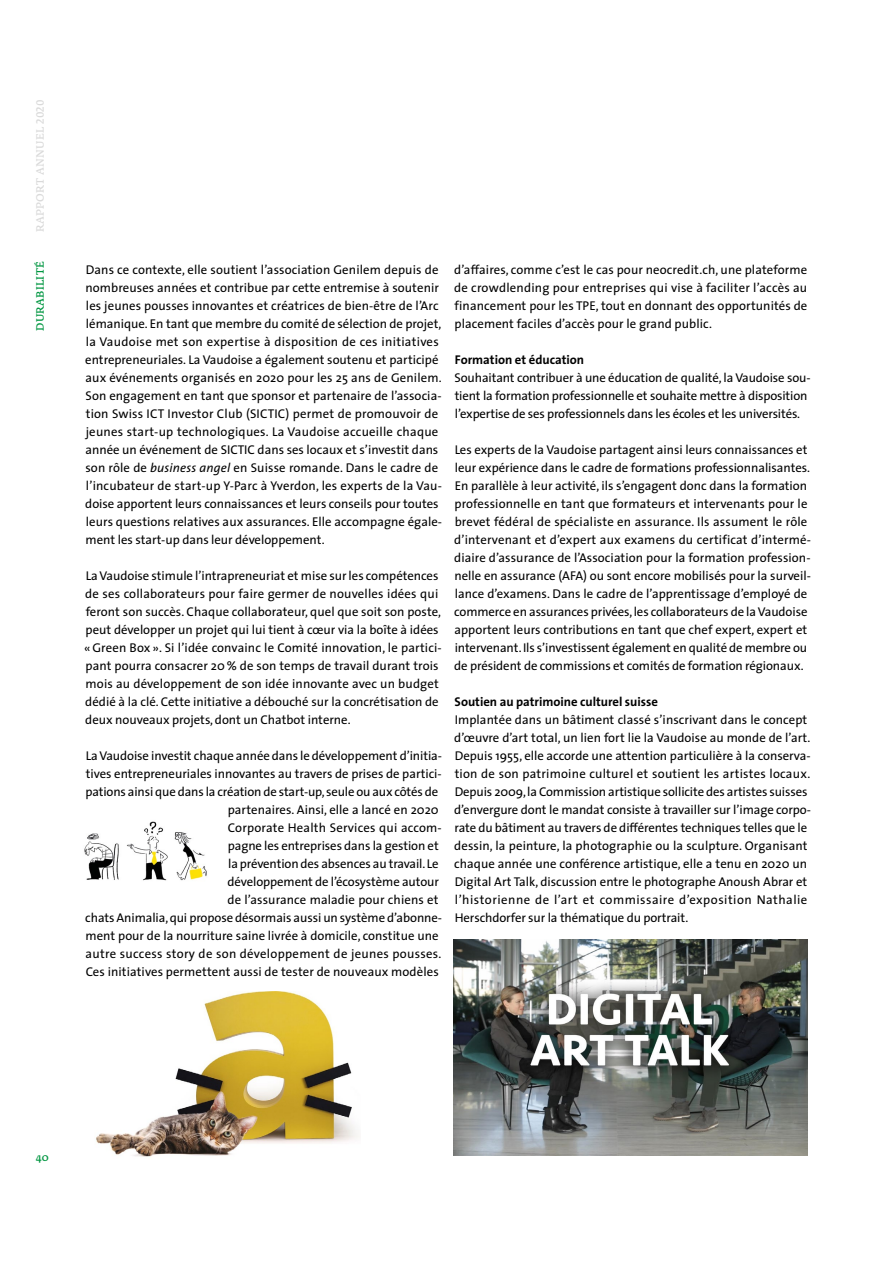
<style>
.page{position:relative;width:893px;height:1263px;background:#fff}
.page>*{position:absolute;margin:0;border:0;box-sizing:border-box;transform-origin:0 0}
.t1{font:12.75px/18px "The Sans";color:#000}
.t2{font:700 12.75px "The Sans";color:#000}
.t3{font:12.75px "The Sans";letter-spacing:.025em;color:#000}
.t4{font:10.5px "Fedra Serif A Pro";letter-spacing:.02em;color:#dadada}
.t5{font:10.5px "Fedra Serif A Pro";letter-spacing:.02em;color:#009641}
.s1{font-style:italic}
</style>
<div class="page">
<img style="left:84px;top:833px;width:35px;height:47px">
<img style="left:127px;top:821px;width:80px;height:60px">
<img style="left:454px;top:940px;width:354px;height:216px">
<img style="left:96px;top:991px;width:264px;height:166px">
<p class="t4" style="left:34px;top:232px;width:134px;rotate:-90deg">RAPPORT ANNUEL 2020</p>
<p class="t5" style="left:34px;top:331px;width:71px;rotate:-90deg">DURABILITÉ</p>
<p class="t1" style="left:85px;top:260px;width:358px">Dans ce contexte, elle soutient l’association Genilem depuis de nombreuses années et contribue par cette entremise à soutenir les jeunes pousses innovantes et créatrices de bien-être de l’Arc lémanique. En tant que membre du comité de sélection de projet, la Vaudoise met son expertise à disposition de ces initiatives entrepreneuriales. La Vaudoise a également soutenu et participé aux événements organisés en 2020 pour les 25 ans de Genilem.<br>Son engagement en tant que sponsor et partenaire de l’associa&shy;tion Swiss ICT Investor Club (SICTIC) permet de promouvoir de jeunes start-up technologiques. La Vaudoise accueille chaque année un événement de SICTIC dans ses locaux et s’investit dans son rôle de <span class="s1">business angel</span> en Suisse romande. Dans le cadre de l’incubateur de start-up Y-Parc à Yverdon, les experts de la Vau&shy;doise apportent leurs connaissances et leurs conseils pour toutes leurs questions relatives aux assurances. Elle accompagne égale&shy;ment les start-up dans leur développement.</p>
<p class="t1" style="left:84px;top:566px;width:359px">La Vaudoise stimule l’intrapreneuriat et mise sur les compétences de ses collaborateurs pour faire germer de nouvelles idées qui feront son succès. Chaque collaborateur, quel que soit son poste, peut développer un projet qui lui tient à cœur via la boîte à idées «Green Box ». Si l’idée convainc le Comité innovation, le partici&shy;pant pourra consacrer 20% de son temps de travail durant trois mois au développement de son idée innovante avec un budget dédié à la clé. Cette initiative a débouché sur la concrétisation de deux nouveaux projets, dont un Chatbot interne.</p>
<p class="t1" style="left:86px;top:746px;width:358px">La Vaudoise investit chaque année dans le développement d’initia-</p>
<p class="t1" style="left:86px;top:764px;width:357px">tives entrepreneuriales innovantes au travers de prises de partici-</p>
<p class="t1" style="left:86px;top:782px;width:354px">pations ainsi que dans la création de start-up, seule ou aux côtés de</p>
<p class="t1" style="left:228px;top:800px;width:212px">partenaires. Ainsi, elle a lancé en 2020</p>
<p class="t1" style="left:228px;top:818px;width:215px">Corporate Health Services qui accom-</p>
<p class="t1" style="left:228px;top:836px;width:212px">pagne les entreprises dans la gestion et</p>
<p class="t1" style="left:228px;top:854px;width:212px">la prévention des absences au travail. Le</p>
<p class="t1" style="left:228px;top:872px;width:213px">développement de l’écosystème autour</p>
<p class="t1" style="left:228px;top:890px;width:212px">de l’assurance maladie pour chiens et</p>
<p class="t1" style="left:85px;top:908px;width:358px">chats Animalia, qui propose désormais aussi un système d’abonne-</p>
<p class="t1" style="left:86px;top:926px;width:354px">ment pour de la nourriture saine livrée à domicile, constitue une</p>
<p class="t3" style="left:85px;top:943px;width:358px">autre success story de son développement de jeunes pousses.</p>
<p class="t1" style="left:86px;top:962px;width:355px">Ces initiatives permettent aussi de tester de nouveaux modèles</p>
<p class="t1" style="left:454px;top:260px;width:355px;text-align:justify">d’affaires, comme c’est le cas pour neocredit.ch, une plateforme de crowdlending pour entreprises qui vise à faciliter l’accès au financement pour les TPE, tout en donnant des opportunités de placement faciles d’accès pour le grand public.</p>
<p class="t2" style="left:455px;top:349px;width:131px">Formation et éducation</p>
<p class="t1" style="left:454px;top:368px;width:358px">Souhaitant contribuer à une éducation de qualité, la Vaudoise sou&shy;tient la formation professionnelle et souhaite mettre à disposition l’expertise de ses professionnels dans les écoles et les universités.</p>
<p class="t1" style="left:454px;top:440px;width:358px">Les experts de la Vaudoise partagent ainsi leurs connaissances et leur expérience dans le cadre de formations professionnalisantes.<br>En parallèle à leur activité, ils s’engagent donc dans la formation professionnelle en tant que formateurs et intervenants pour le brevet fédéral de spécialiste en assurance. Ils assument le rôle d’intervenant et d’expert aux examens du certificat d’intermé&shy;diaire d’assurance de l’Association pour la formation profession&shy;nelle en assurance (AFA) ou sont encore mobilisés pour la surveil&shy;lance d’examens. Dans le cadre de l’apprentissage d’employé de commerce en assurances privées, les collaborateurs de la Vaudoise apportent leurs contributions en tant que chef expert, expert et intervenant. Ils s’investissent également en qualité de membre ou de président de commissions et comités de formation régionaux.</p>
<p class="t2" style="left:455px;top:691px;width:205px">Soutien au patrimoine culturel suisse</p>
<p class="t1" style="left:454px;top:710px;width:358px">Implantée dans un bâtiment classé s’inscrivant dans le concept d’œuvre d’art total, un lien fort lie la Vaudoise au monde de l’art.<br>Depuis 1955, elle accorde une attention particulière à la conserva&shy;tion de son patrimoine culturel et soutient les artistes locaux.<br>Depuis 2009, la Commission artistique sollicite des artistes suisses d’envergure dont le mandat consiste à travailler sur l’image corpo&shy;rate du bâtiment au travers de différentes techniques telles que le dessin, la peinture, la photographie ou la sculpture. Organisant chaque année une conférence artistique, elle a tenu en 2020 un Digital Art Talk, discussion entre le photographe Anoush Abrar et l’historienne de l’art et commissaire d’exposition Nathalie Herschdorfer sur la thématique du portrait.</p>
<p class="t5" style="left:36px;top:1151px;width:14px">40</p>
</div>
